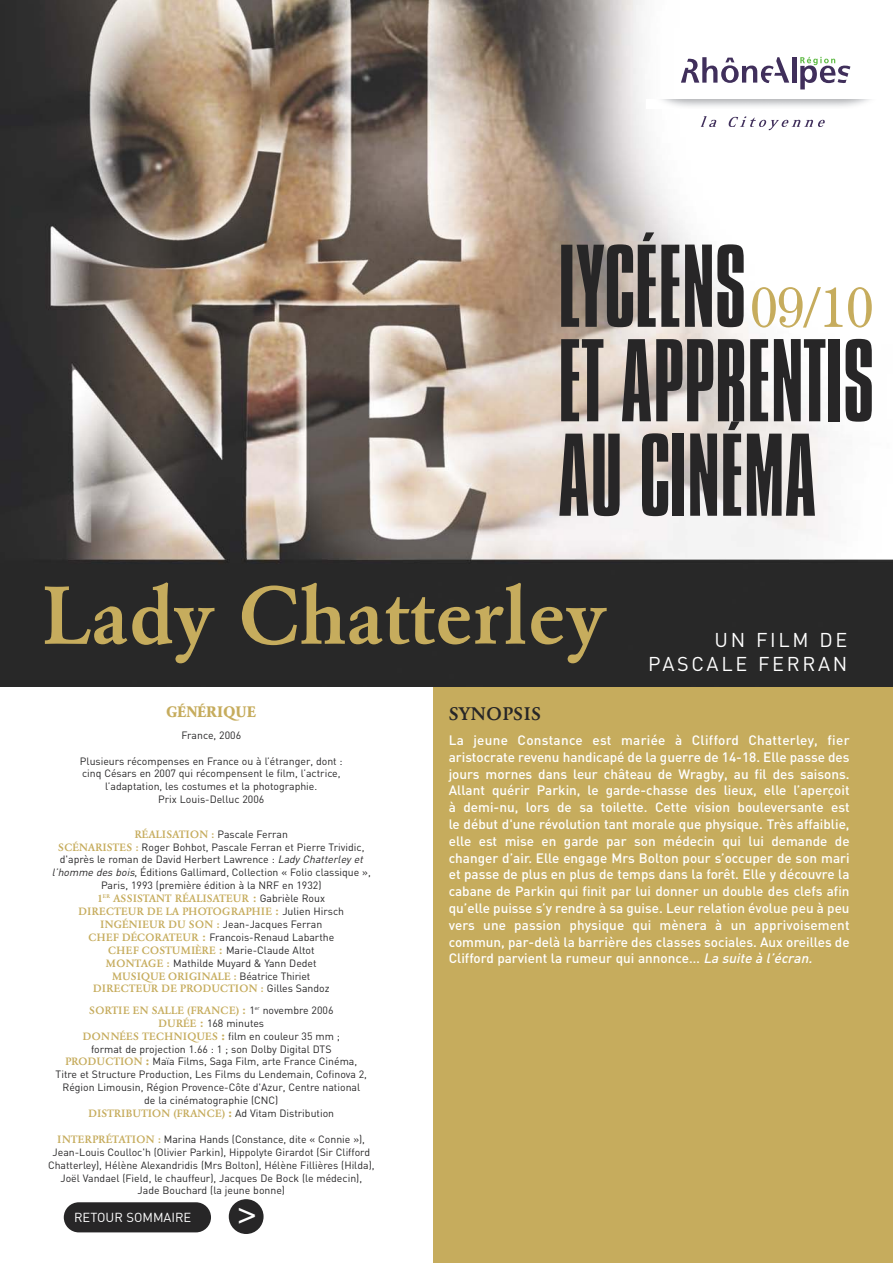
<style>
.page{position:relative;width:893px;height:1263px;background:#fff}
.page>*{position:absolute;margin:0;border:0;box-sizing:border-box;transform-origin:0 0}
.t1{font:300 101.1px/94.5px "Compacta BT";letter-spacing:-.005em;color:#272627}
.t2{font:500 81px "Garamond BE";color:#c6ac5d}
.t3{font:56.85px "Century";color:#c6ac5d;scale:.95 1}
.t4{font:32.7px "Helvetica";color:#fff}
.t5{font:19.8px/23.7px "DIN";letter-spacing:.135em;color:#fff;text-align:right}
.t6{font:500 18px "Garamond BE";letter-spacing:.04em;color:#272627}
.t7{font:700 15px "Garamond BE";letter-spacing:.02em;color:#c6ac5d}
.t8{font:500 13.5px/16.8px "DIN";color:#fff;text-align:justify}
.t9{font:12.9px "DIN";color:#fff}
.t10{font:10.5px/12.9px "DIN";color:#272627;text-align:center}
.t11{font:500 10.5px/12.9px "Garamond BE";letter-spacing:.02em;color:#c6ac5d;text-align:center}
.t12{font:500 10.5px "Garamond BE";color:#c6ac5d}
.s1{font-family:"Garamond BE";font-weight:500;color:#c6ac5d}
.s2{font-style:italic}
.s3{font-size:12px}
.s4{font-family:"DIN";font-weight:400;color:#272627}
.s5{font-family:"Garamond BE";font-weight:500;font-size:12px;color:#c6ac5d}
.s6{font-family:"Garamond BE";font-weight:700;font-size:12px;color:#c6ac5d}
.s7{font-weight:700;font-size:12px}
</style>
<div class="page">
<div style="left:434px;top:676px;width:459px;height:587px;background:#c6ac5d"></div>
<img style="left:0;top:0;width:893px;height:686px">
<svg style="left:701px;top:116px;width:16px;height:11px"></svg>
<svg style="left:728px;top:116px;width:97px;height:14px"></svg>
<hr style="left:792px;top:57px;width:4px;height:26px;background:#402f5b">
<svg style="left:800px;top:57px;width:50px;height:32px"></svg>
<svg style="left:681px;top:57px;width:108px;height:26px"></svg>
<img style="left:647px;top:100px;width:234px;height:8px">
<div style="left:229px;top:1199px;width:35px;height:35px;background:#272627;border-radius:50%"></div>
<div style="left:64px;top:1202px;width:147px;height:30px;background:#272627;border-radius:15px"></div>
<h1 class="t1" style="left:558px;top:246px;width:318px">LYCÉENS<br>ET APPRENTIS<br>AU CINÉMA</h1>
<h3 class="t3" style="left:750px;top:288px;width:131px">09/10</h3>
<h2 class="t2" style="left:43px;top:583px;width:566px">Lady Chatterley</h2>
<h3 class="t5" style="left:648px;top:628px;width:201px">UN FILM DE<br>PASCALE FERRAN</h3>
<h3 class="t7" style="left:166px;top:706px;width:91px">GÉNÉRIQUE</h3>
<p class="t10" style="left:182px;top:729px;width:61px">France, 2006</p>
<p class="t10" style="left:80px;top:754px;width:264px">Plusieurs récompenses en France ou à l’étranger, dont : cinq Césars en 2007 qui récompensent le film, l’actrice, l’adaptation, les costumes et la photographie.<br>Prix Louis-Delluc 2006</p>
<p class="t10" style="left:52px;top:827px;width:321px"><span class="s1">RÉALISATION :</span> Pascale Ferran<br><span class="s1">SCÉNARISTES :</span> Roger Bohbot, Pascale Ferran et Pierre Trividic, d'après le roman de David Herbert Lawrence : <span class="s2">Lady Chatterley et l’hommedesbois</span>, Éditions Gallimard, Collection « Folio classique », Paris, 1993 (première édition à la NRF en 1932)</p>
<p class="t11" style="left:79px;top:893px;width:267px">1<sup>ER</sup> ASSISTANT RÉALISATEUR <span class="s3">:</span> <span class="s4">Gabrièle Roux<br></span>DIRECTEUR DE LA PHOTOGRAPHIE <span class="s3">:</span> <span class="s4">Julien Hirsch</span></p>
<p class="t10" style="left:88px;top:918px;width:247px"><span class="s1">INGÉNIEUR DU SON :</span> Jean-Jacques Ferran <span class="s1">CHEF DÉCORATEUR</span> <span class="s5">:</span> Francois-Renaud Labarthe <span class="s1">CHEF COSTUMIÈRE</span> <span class="s5">:</span> Marie-Claude Altot <span class="s1">MONTAGE :</span> Mathilde Muyard &amp; Yann Dedet</p>
<p class="t11" style="left:93px;top:970px;width:238px">MUSIQUE ORIGINALE : <span class="s4">Béatrice Thiriet<br></span>DIRECTEUR DE PRODUCTION : <span class="s4">Gilles Sandoz</span></p>
<p class="t12" style="left:89px;top:1006px;width:246px">SORTIE EN SALLE (FRANCE) <span class="s3">:</span> <span class="s4">1</span><sup>er</sup> <span class="s4">novembre 2006</span></p>
<p class="t10" style="left:56px;top:1017px;width:313px"><span class="s1">DURÉE</span> <span class="s5">:</span> 168 minutes<br><span class="s1">DONNÉES TECHNIQUES</span> <span class="s6">:</span> film en couleur 35 mm ;<br>format de projection 1.66 : 1 ; son Dolby Digital DTS <span class="s1">PRODUCTION</span> <span class="s6">:</span> Maïa Films, Saga Film, arte France Cinéma, Titre et Structure Production, Les Films du Lendemain, Cofinova 2, Région Limousin, Région Provence-Côte d'Azur, Centre national de la cinématographie (CNC)</p>
<p class="t11" style="left:88px;top:1108px;width:247px">DISTRIBUTION (FRANCE) <span class="s7">:</span> <span class="s4">Ad Vitam Distribution</span></p>
<p class="t10" style="left:48px;top:1133px;width:328px"><span class="s1">INTERPRÉTATION :</span> Marina Hands (Constance, dite « Connie »), Jean-Louis Coulloc'h (Olivier Parkin), Hippolyte Girardot (Sir Clifford Chatterley), Hélène Alexandridis (Mrs Bolton), Hélène Fillières (Hilda), Joël Vandael (Field, le chauffeur), Jacques De Bock (le médecin),<br>Jade Bouchard (la jeune bonne)</p>
<p class="t9" style="left:74px;top:1210px;width:119px">RETOUR SOMMAIRE</p>
<h3 class="t4" style="left:237px;top:1200px;width:21px">&gt;</h3>
<h3 class="t6" style="left:449px;top:706px;width:94px">SYNOPSIS</h3>
<p class="t8" style="left:449px;top:732px;width:402px">La jeune Constance est mariée à Clifford Chatterley, fier aristocrate revenu handicapé de la guerre de 14-18. Elle passe des jours mornes dans leur château de Wragby, au fil des saisons.<br>Allant quérir Parkin, le garde-chasse des lieux, elle l’aperçoit à demi-nu, lors de sa toilette. Cette vision bouleversante est le début d'une révolution tant morale que physique. Très affaiblie, elle est mise en garde par son médecin qui lui demande de changer d’air. Elle engage Mrs Bolton pour s’occuper de son mari et passe de plus en plus de temps dans la forêt. Elle y découvre la cabane de Parkin qui finit par lui donner un double des clefs afin qu’elle puisse s’y rendre à sa guise. Leur relation évolue peu à peu vers une passion physique qui mènera à un apprivoisement commun, par-delà la barrière des classes sociales. Aux oreilles de Clifford parvient la rumeur qui annonce… <span class="s2">Lasuiteàl’écran.</span></p>
</div>
